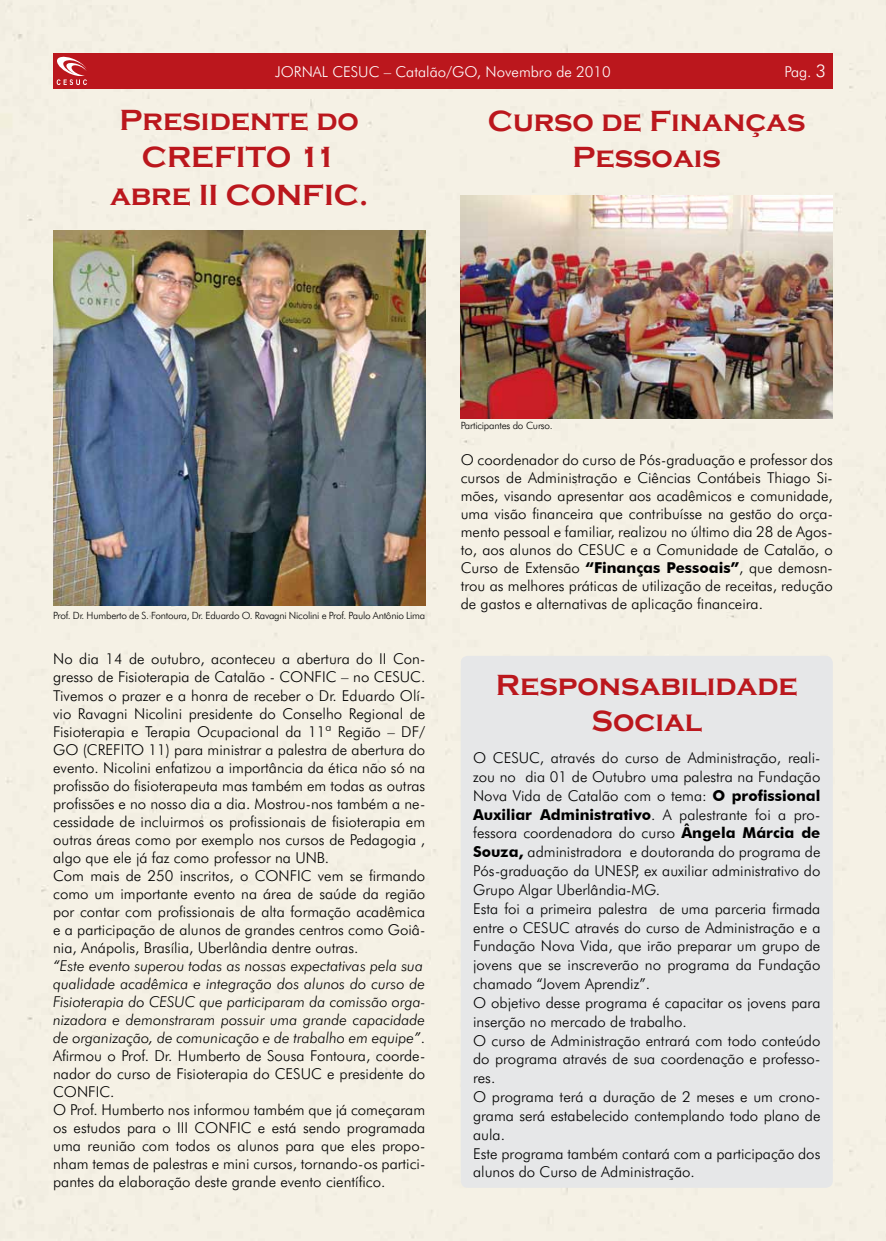
<style>
.page{position:relative;width:886px;height:1241px;background:#fff}
.page>*{position:absolute;margin:0;border:0;box-sizing:border-box;transform-origin:0 0}
.t1{font:700 30px/36px "Copperplate Gothic";color:#bb171d;text-align:center}
.t2{font:300 15px/18px "Futura BT";color:#000}
.t3{font:300 15px "Futura BT";color:#fff}
.t4{font:300 10px "Futura BT";letter-spacing:-.02em;color:#000}
.s1{font-size:17.5px}
.s2{font-style:italic}
.s3{font-weight:700}
</style>
<div class="page">
<div style="left:0;top:0;width:886px;height:1240px;background:#f5f1e5"></div>
<div style="left:461px;top:655px;width:372px;height:532px;background:#e6e7e8;border-radius:7px"></div>
<img style="left:461px;top:195px;width:372px;height:223px">
<div style="left:53px;top:53px;width:780px;height:36px;background:#bb171d"></div>
<svg style="left:57px;top:56px;width:30px;height:29px"></svg>
<img style="left:53px;top:230px;width:372px;height:375px">
<p class="t3" style="left:275px;top:62px;width:337px">JORNAL CESUC – Catalão/GO, Novembro de 2010</p>
<p class="t3" style="left:784px;top:62px;width:43px">Pag. <span class="s1">3</span></p>
<h1 class="t1" style="left:110px;top:101px;width:260px;line-height:37.5px">Presidente do<br>CREFITO 11 abre II CONFIC.</h1>
<h1 class="t1" style="left:488px;top:103px;width:319px">Curso de Finanças<br>Pessoais</h1>
<p class="t4" style="left:53px;top:609px;width:374px">Prof. Dr. Humberto de S. Fontoura, Dr. Eduardo O. Ravagni Nicolini e Prof. Paulo Antônio Lima</p>
<p class="t2" style="left:53px;top:650px;width:374px">No dia 14 de outubro, aconteceu a abertura do II Con&shy;gresso de Fisioterapia de Catalão - CONFIC – no CESUC.<br>Tivemos o prazer e a honra de receber o Dr. Eduardo Olí&shy;vio Ravagni Nicolini presidente do Conselho Regional de Fisioterapia e Terapia Ocupacional da 11ª Região – DF/ GO (CREFITO 11) para ministrar a palestra de abertura do evento. Nicolini enfatizou a importância da ética não só na profissão do fisioterapeuta mas também em todas as outras profissões e no nosso dia a dia. Mostrou-nos também a ne&shy;cessidade de incluirmos os profissionais de fisioterapia em outras áreas como por exemplo nos cursos de Pedagogia , algo que ele já faz como professor na UNB.<br>Com mais de 250 inscritos, o CONFIC vem se firmando como um importante evento na área de saúde da região por contar com profissionais de alta formação acadêmica e a participação de alunos de grandes centros como Goiâ&shy;nia, Anápolis, Brasília, Uberlândia dentre outras.</p>
<p class="t2" style="left:53px;top:956px;width:374px"><span class="s2">“Este evento superou todas as nossas expectativas pela sua qualidade acadêmica e integração dos alunos do curso de Fisioterapia do CESUC que participaram da comissão orga&shy;nizadora e demonstraram possuir uma grande capacidade de organização, de comunicação e de trabalho em equipe”</span>.<br>Afirmou o Prof. Dr. Humberto de Sousa Fontoura, coorde&shy;nador do curso de Fisioterapia do CESUC e presidente do CONFIC.<br>O Prof. Humberto nos informou também que já começaram os estudos para o III CONFIC e está sendo programada uma reunião com todos os alunos para que eles propo&shy;nham temas de palestras e mini cursos, tornando-os partici&shy;pantes da elaboração deste grande evento científico.</p>
<p class="t4" style="left:461px;top:420px;width:94px">Participantes do Curso.</p>
<p class="t2" style="left:461px;top:450px;width:374px;text-align:justify">O coordenador do curso de Pós-graduação e professor dos cursos de Administração e Ciências Contábeis Thiago Si&shy;mões, visando apresentar aos acadêmicos e comunidade, uma visão financeira que contribuísse na gestão do orça&shy;mento pessoal e familiar, realizou no último dia 28 de Agos&shy;to, aos alunos do CESUC e a Comunidade de Catalão, o Curso de Extensão <span class="s3">“Finanças Pessoais”</span>, que demosn&shy;trou as melhores práticas de utilização de receitas, redução de gastos e alternativas de aplicação financeira.</p>
<h1 class="t1" style="left:496px;top:667px;width:303px">Responsabilidade<br>Social</h1>
<p class="t2" style="left:473px;top:748px;width:349px;line-height:18.9px">O CESUC, através do curso de Administração, reali&shy;zou no dia 01 de Outubro uma palestra na Fundação Nova Vida de Catalão com o tema: <span class="s3">O profissional Auxiliar Administrativo</span>. A palestrante foi a pro&shy;fessora coordenadora do curso <span class="s3">Ângela Márcia de Souza,</span> administradora e doutoranda do programa de Pós-graduação da UNESP, ex auxiliar administrativo do Grupo Algar Uberlândia-MG.<br>Esta foi a primeira palestra de uma parceria firmada entre o CESUC através do curso de Administração e a Fundação Nova Vida, que irão preparar um grupo de jovens que se inscreverão no programa da Fundação chamado “Jovem Aprendiz”.<br>O objetivo desse programa é capacitar os jovens para inserção no mercado de trabalho.<br>O curso de Administração entrará com todo conteúdo do programa através de sua coordenação e professo&shy;res.<br>O programa terá a duração de 2 meses e um crono&shy;grama será estabelecido contemplando todo plano de aula.<br>Este programa também contará com a participação dos alunos do Curso de Administração.</p>
</div>
